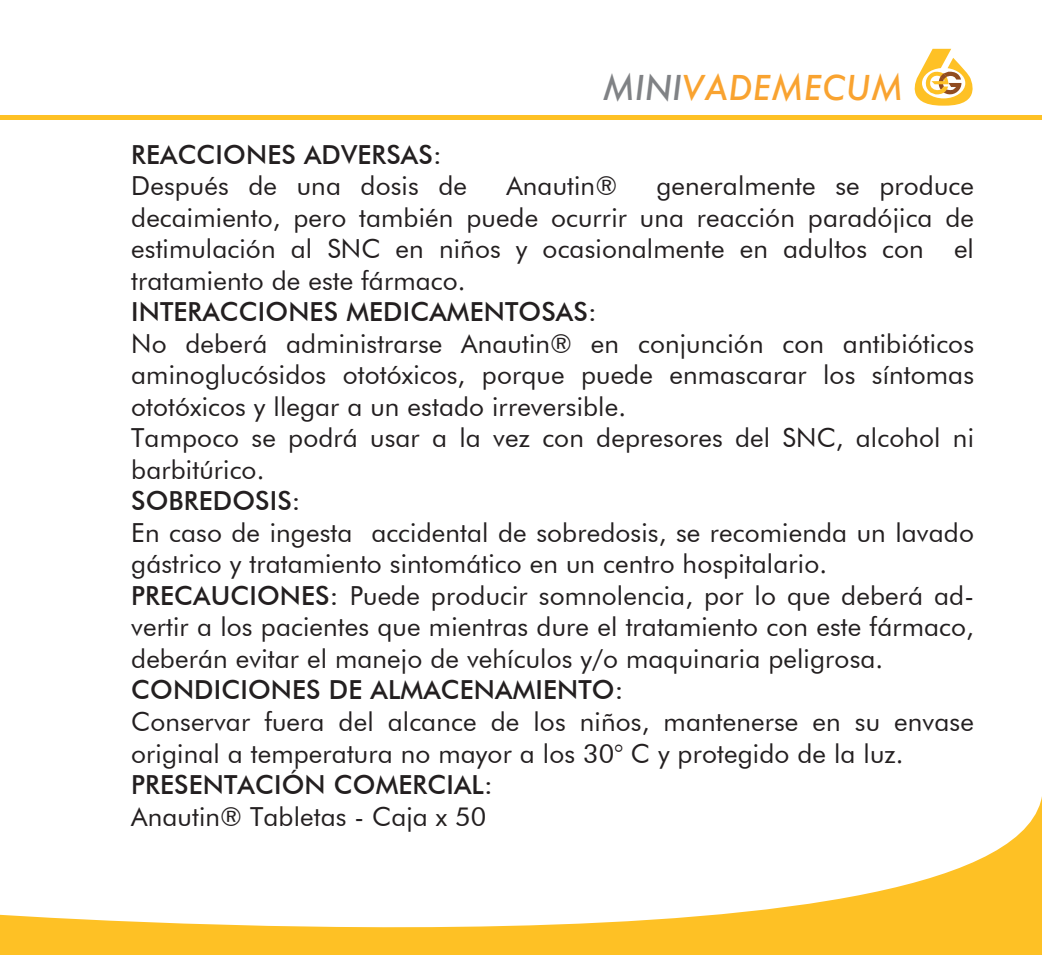
<style>
.page{position:relative;width:1042px;height:955px;background:#fff}
.page>*{position:absolute;margin:0;border:0;box-sizing:border-box;transform-origin:0 0}
.t1{font:italic 500 33.25px "Futura";letter-spacing:.015em;color:#f9a330}
.t2{font:26.25px/31.5px "Futura BT";letter-spacing:.005em;color:#231f20}
.t3{font:500 26.25px "Futura BT";letter-spacing:.005em;color:#231f20}
.s1{color:#808285}
.s2{font-weight:500}
</style>
<div class="page">
<svg style="left:0;top:796px;width:1042px;height:158px"></svg>
<div style="left:0;top:115px;width:1042px;height:5px;background:#fec125"></div>
<svg style="left:914px;top:49px;width:59px;height:57px"></svg>
<p class="t1" style="left:602px;top:64px;width:302px"><span class="s1">MINI</span>VADEMECUM</p>
<p class="t3" style="left:131px;top:138px;width:312px">REACCIONES ADVERSAS:</p>
<p class="t2" style="left:131px;top:170px;width:337px">Después de una dosis de</p>
<p class="t2" style="left:506px;top:170px;width:112px">Anautin®</p>
<p class="t2" style="left:131px;top:170px;width:844px;text-align:justify;text-indent:525px">generalmente se produce decaimiento, pero también puede ocurrir una reacción paradójica de estimulación al SNC en niños y ocasionalmente en adultos con el tratamiento de este fármaco.</p>
<p class="t3" style="left:131px;top:296px;width:467px">INTERACCIONES MEDICAMENTOSAS:</p>
<p class="t2" style="left:131px;top:327px;width:844px">No deberá administrarse Anautin® en conjunción con antibióticos aminoglucósidos ototóxicos, porque puede enmascarar los síntomas ototóxicos y llegar a un estado irreversible.<br>Tampoco se podrá usar a la vez con depresores del SNC, alcohol ni barbitúrico.</p>
<p class="t3" style="left:131px;top:485px;width:171px">SOBREDOSIS:</p>
<p class="t2" style="left:131px;top:516px;width:844px">En caso de ingesta accidental de sobredosis, se recomienda un lavado gástrico y tratamiento sintomático en un centro hospitalario.<br><span class="s2">PRECAUCIONES:</span> Puede producir somnolencia, por lo que deberá ad&shy;vertir a los pacientes que mientras dure el tratamiento con este fármaco, deberán evitar el manejo de vehículos y/o maquinaria peligrosa.</p>
<p class="t3" style="left:131px;top:674px;width:494px">CONDICIONES DE ALMACENAMIENTO:</p>
<p class="t2" style="left:131px;top:705px;width:844px">Conservar fuera del alcance de los niños, mantenerse en su envase original a temperatura no mayor a los 30° C y protegido de la luz.</p>
<p class="t3" style="left:131px;top:768px;width:363px">PRESENTACIÓN COMERCIAL:</p>
<p class="t2" style="left:131px;top:800px;width:357px">Anautin® Tabletas - Caja x 50</p>
</div>
